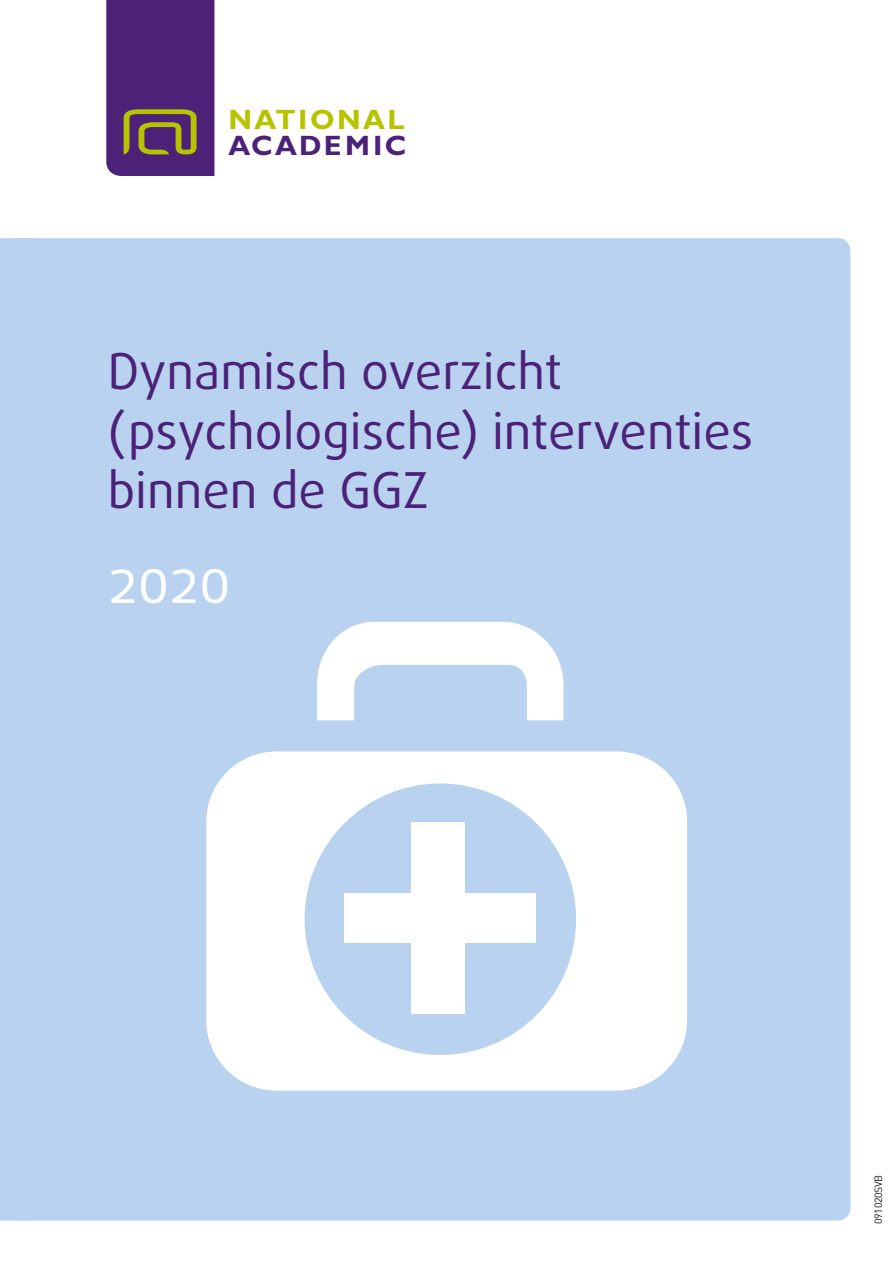
<style>
.page{position:relative;width:893px;height:1263px;background:#fff}
.page>*{position:absolute;margin:0;border:0;box-sizing:border-box;transform-origin:0 0}
.t1{font:49.5px/59.4px "Bagus";color:#4c2178}
.t2{font:49.5px "Bagus";color:#fff}
.t3{font:700 28.05px "Gill Sans";letter-spacing:.085em;color:#b7c200}
.t4{font:700 28.05px "Gill Sans";letter-spacing:.075em;color:#4c2178}
.t5{font:10.5px "Wish Din";letter-spacing:-.025em;color:#1d1d1b}
</style>
<div class="page">
<svg style="left:106px;top:0;width:108px;height:176px;background:#552e71"></svg>
<div style="left:0;top:238px;width:850px;height:982px;background:#b9d2ef;border-radius:13px"></div>
<svg style="left:206px;top:751px;width:481px;height:339px;fill:#fff"></svg>
<div style="left:411px;top:823px;width:54px;height:191px;background:#fff"></div>
<div style="left:345px;top:894px;width:191px;height:49px;background:#fff"></div>
<svg style="left:317px;top:622px;width:246px;height:98px"></svg>
<p class="t3" style="left:228px;top:103px;width:178px">NATIONAL</p>
<p class="t4" style="left:228px;top:129px;width:179px">ACADEMIC</p>
<p class="t1" style="left:108px;top:346px;width:647px">Dynamisch overzicht (psychologische) interventies binnen de GGZ</p>
<p class="t2" style="left:108px;top:552px;width:124px">2020</p>
<p class="t5" style="left:872px;top:1224px;width:51px;rotate:-90deg">091020SVB</p>
</div>
